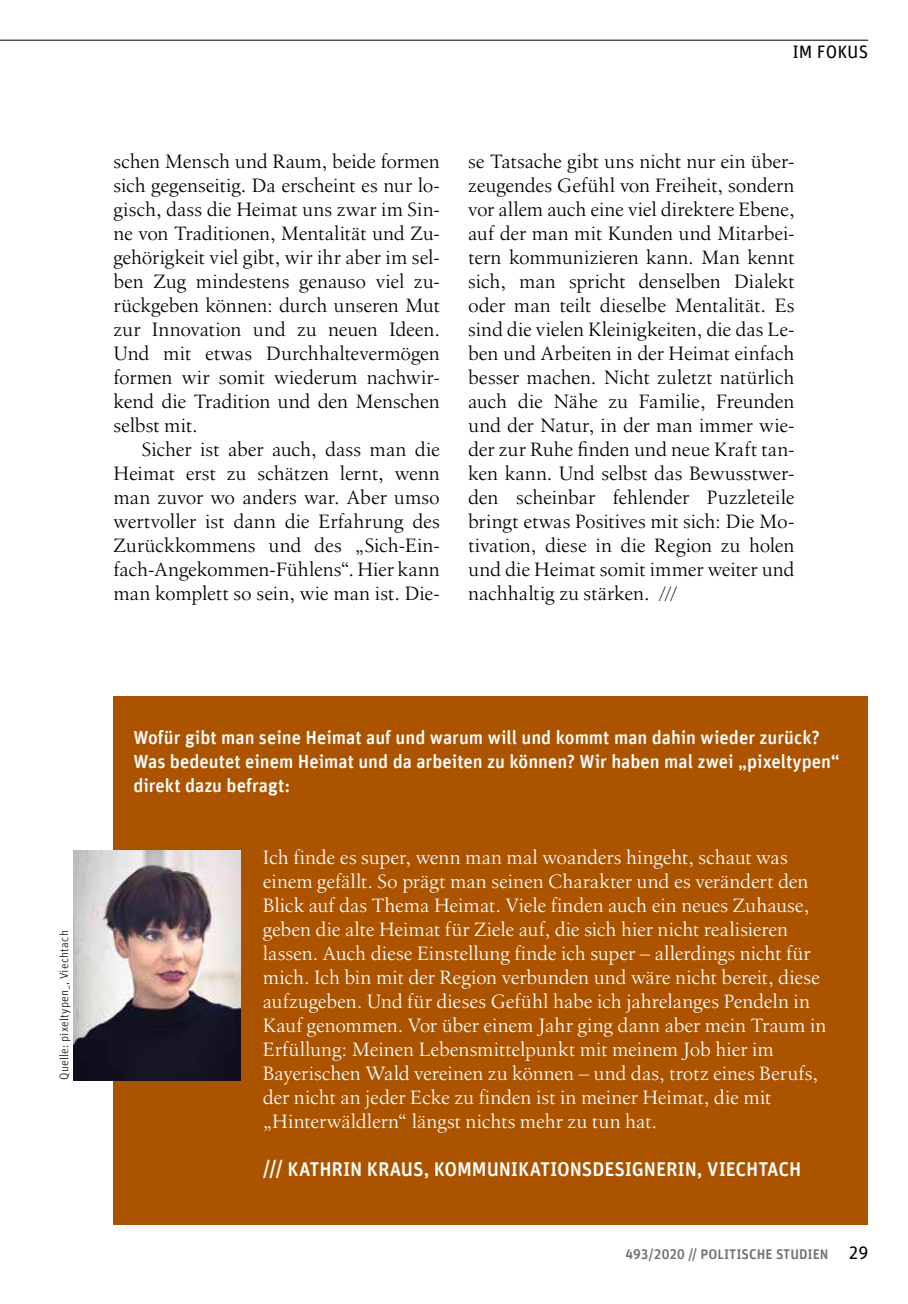
<style>
.page{position:relative;width:908px;height:1304px;background:#fff}
.page>*{position:absolute;margin:0;border:0;box-sizing:border-box;transform-origin:0 0}
.t1{font:20px/24px "Birka LT Pro";letter-spacing:-.005em;color:#000;text-align:justify}
.t2{font:20px/24px "Birka LT Pro";letter-spacing:-.005em;color:#fff}
.t3{font:500 20px "Unit Rounded Offc";letter-spacing:-.01em;color:#fff}
.t4{font:500 19px/24px "Unit Rounded Offc";color:#fff}
.t5{font:18px "Unit Rounded Offc";color:#000}
.t6{font:500 14px "Unit Rounded Offc";color:#6f6f6e}
.t7{font:300 12px "Unit Rounded Offc";letter-spacing:.02em;color:#000}
.s1{font-weight:400;font-size:18px;color:#000}
</style>
<div class="page">
<div style="left:113px;top:696px;width:754px;height:528px;background:#ac5300"></div>
<img style="left:74px;top:850px;width:166px;height:230px">
<hr style="left:0;top:40px;width:867px;height:1px;background:#000">
<p class="t5" style="left:792px;top:41px;width:77px">IM FOKUS</p>
<p class="t1" style="left:113px;top:149px;width:328px">schen Mensch und Raum, beide formen sich gegenseitig. Da erscheint es nur lo&shy;gisch, dass die Heimat uns zwar im Sin&shy;ne von Traditionen, Mentalität und Zu&shy;gehörigkeit viel gibt, wir ihr aber im sel&shy;ben Zug mindestens genauso viel zu&shy;rückgeben können: durch unseren Mut zur Innovation und zu neuen Ideen.<br>Und mit etwas Durchhaltevermögen formen wir somit wiederum nachwir&shy;kend die Tradition und den Menschen selbst mit.</p>
<p class="t1" style="left:113px;top:437px;width:328px;text-indent:28px">Sicher ist aber auch, dass man die Heimat erst zu schätzen lernt, wenn man zuvor wo anders war. Aber umso wertvoller ist dann die Erfahrung des Zurückkommens und des „Sich-Ein&shy;fach-Angekommen-Fühlens“. Hier kann man komplett so sein, wie man ist. Die-</p>
<p class="t1" style="left:468px;top:149px;width:328px">se Tatsache gibt uns nicht nur ein über&shy;zeugendes Gefühl von Freiheit, sondern vor allem auch eine viel direktere Ebene, auf der man mit Kunden und Mitarbei&shy;tern kommunizieren kann. Man kennt sich, man spricht denselben Dialekt oder man teilt dieselbe Mentalität. Es sind die vielen Kleinigkeiten, die das Le&shy;ben und Arbeiten in der Heimat einfach besser machen. Nicht zuletzt natürlich auch die Nähe zu Familie, Freunden und der Natur, in der man immer wie&shy;der zur Ruhe finden und neue Kraft tan&shy;ken kann. Und selbst das Bewusstwer&shy;den scheinbar fehlender Puzzleteile bringt etwas Positives mit sich: Die Mo&shy;tivation, diese in die Region zu holen und die Heimat somit immer weiter und nachhaltig zu stärken. ///</p>
<p class="t7" style="left:57px;top:1080px;width:151px;rotate:-90deg">Quelle: pixeltypen_, Viechtach</p>
<p class="t4" style="left:133px;top:726px;width:707px">Wofür gibt man seine Heimat auf und warum will und kommt man dahin wieder zurück?<br>Was bedeutet einem Heimat und da arbeiten zu können? Wir haben mal zwei „pixeltypen“ direkt dazu befragt:</p>
<p class="t2" style="left:263px;top:845px;width:564px">Ich finde es super, wenn man mal woanders hingeht, schaut was einem gefällt. So prägt man seinen Charakter und es verändert den Blick auf das Thema Heimat. Viele finden auch ein neues Zuhause, geben die alte Heimat für Ziele auf, die sich hier nicht realisieren lassen. Auch diese Einstellung finde ich super – allerdings nicht für mich. Ich bin mit der Region verbunden und wäre nicht bereit, diese aufzugeben. Und für dieses Gefühl habe ich jahrelanges Pendeln in Kauf genommen. Vor über einem Jahr ging dann aber mein Traum in Erfüllung: Meinen Lebensmittelpunkt mit meinem Job hier im Bayerischen Wald vereinen zu können – und das, trotz eines Berufs, der nicht an jeder Ecke zu finden ist in meiner Heimat, die mit „Hinterwäldlern“ längst nichts mehr zu tun hat.</p>
<p class="t3" style="left:263px;top:1157px;width:539px">/// KATHRIN KRAUS, KOMMUNIKATIONSDESIGNERIN, VIECHTACH</p>
<p class="t6" style="left:625px;top:1246px;width:244px">493/2020 // POLITISCHE STUDIEN <span class="s1">29</span></p>
</div>
